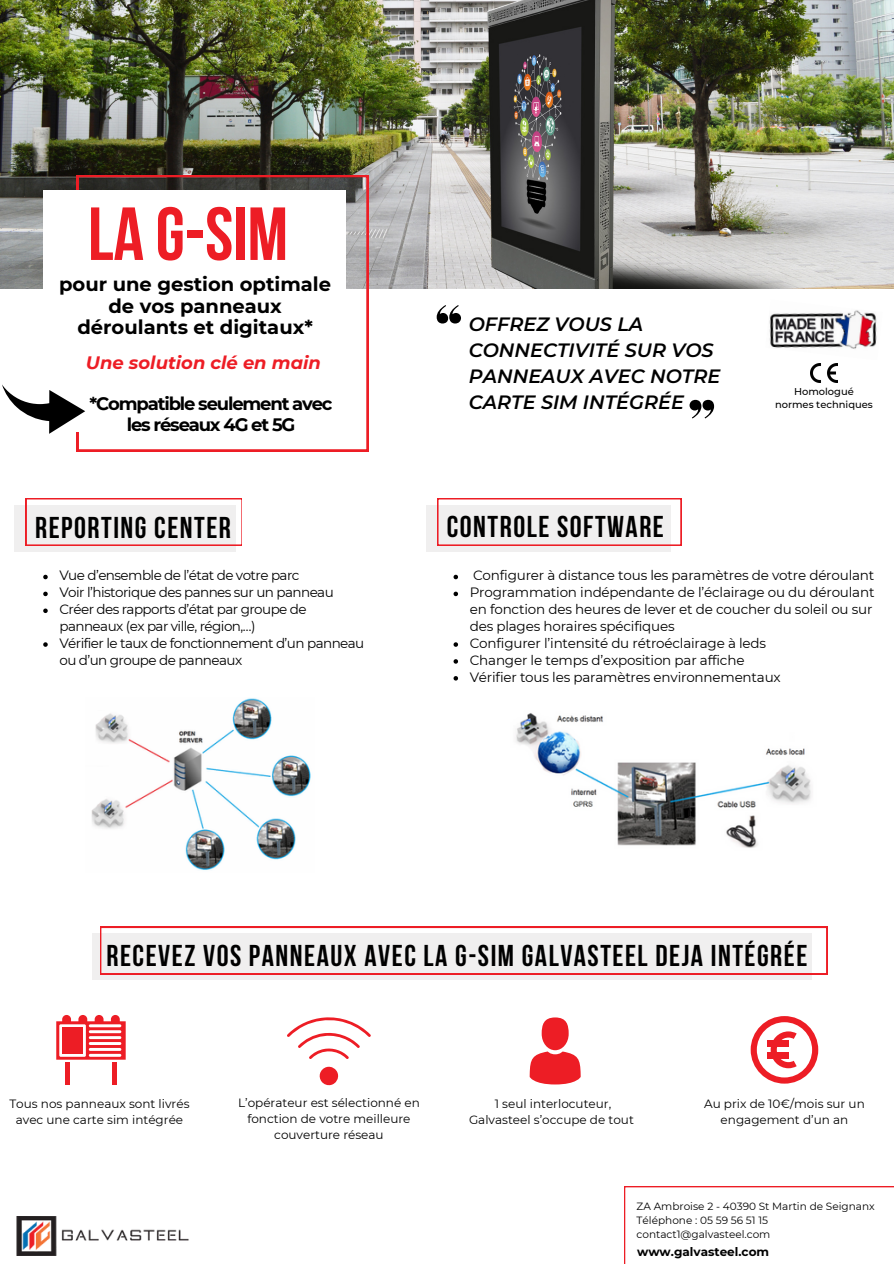
<style>
.page{position:relative;width:894px;height:1264px;background:#fff}
.page>*{position:absolute;margin:0;border:0;box-sizing:border-box;transform-origin:0 0}
.t1{font:700 75px "Bebas Neue";color:#ed1d25}
.t2{font:700 30px "Bebas Neue";letter-spacing:.05em;color:#000}
.t3{font:700 19.5px/21.3px "Montserrat";color:#000;text-align:center}
.t4{font:italic 600 19.2px/25.8px "Montserrat";color:#000}
.t5{font:700 18px/20.2px "Montserrat";letter-spacing:-.065em;color:#000;text-align:center}
.t6{font:italic 700 18px "Montserrat";color:#ed1d25}
.t7{font:13.5px/16.8px "Montserrat";letter-spacing:-.015em;color:#000}
.t8{font:13.5px/16.8px "Montserrat";letter-spacing:-.04em;color:#000}
.t9{font:12px/16px "Montserrat";color:#000;text-align:center}
.t10{font:700 12px "Montserrat";color:#000}
.t11{font:10.5px "Montserrat";color:#000}
.t12{font:500 9.9px/13.2px "Montserrat";color:#000;text-align:center}
</style>
<div class="page">
<img style="left:0;top:0;width:893px;height:288px">
<svg style="left:77px;top:175px;width:291px;height:276px"></svg>
<div style="left:43px;top:190px;width:303px;height:242px;background:#fff"></div>
<div style="left:14px;top:504px;width:222px;height:47px;background:linear-gradient(to right,#f0efef,#f0efef)"></div>
<div style="left:92px;top:933px;width:719px;height:47px;background:linear-gradient(to right,#f0efef,#f0efef)"></div>
<svg style="left:26px;top:498px;width:216px;height:47px"></svg>
<svg style="left:100px;top:927px;width:726px;height:47px"></svg>
<svg style="left:624px;top:1186px;width:269px;height:77px"></svg>
<img style="left:16px;top:1216px;width:173px;height:39px">
<img style="left:810px;top:363px;width:27px;height:19px">
<svg style="left:436px;top:305px;width:25px;height:18px"></svg>
<svg style="left:689px;top:400px;width:25px;height:18px"></svg>
<img style="left:769px;top:310px;width:108px;height:39px">
<div style="left:426px;top:504px;width:244px;height:47px;background:linear-gradient(to right,#f0efef,#f0efef)"></div>
<svg style="left:437px;top:498px;width:244px;height:47px"></svg>
<img style="left:91px;top:698px;width:220px;height:172px">
<img style="left:516px;top:713px;width:295px;height:135px">
<div style="left:65px;top:1062px;width:5px;height:22px;background:#ed1d25"></div>
<svg style="left:56px;top:1015px;width:70px;height:44px"></svg>
<div style="left:112px;top:1062px;width:5px;height:22px;background:#ed1d25"></div>
<svg style="left:750px;top:1016px;width:68px;height:67px"></svg>
<div style="left:767px;top:1052px;width:21px;height:7px;background:#ed1d25"></div>
<div style="left:767px;top:1040px;width:21px;height:6px;background:#ed1d25"></div>
<svg style="left:287px;top:1017px;width:84px;height:42px"></svg>
<svg style="left:319px;top:1066px;width:20px;height:19px"></svg>
<div style="left:541px;top:1017px;width:27px;height:33px;background:#ed1d25;border-radius:50%"></div>
<svg style="left:529px;top:1051px;width:51px;height:33px;background:#ef4248"></svg>
<svg style="left:2px;top:384px;width:83px;height:50px"></svg>
<svg style="left:453px;top:574px;width:5px;height:5px"></svg>
<svg style="left:453px;top:591px;width:5px;height:5px"></svg>
<svg style="left:453px;top:642px;width:5px;height:4px"></svg>
<svg style="left:453px;top:659px;width:5px;height:4px"></svg>
<svg style="left:453px;top:676px;width:5px;height:4px"></svg>
<svg style="left:43px;top:574px;width:5px;height:5px"></svg>
<svg style="left:43px;top:591px;width:5px;height:5px"></svg>
<svg style="left:43px;top:608px;width:5px;height:5px"></svg>
<svg style="left:43px;top:642px;width:5px;height:4px"></svg>
<p class="t1" style="left:88px;top:204px;width:201px">LA G-SIM</p>
<p class="t3" style="left:59px;top:274px;width:273px">pour une gestion optimale de vos panneaux</p>
<p class="t3" style="left:77px;top:316px;width:237px">déroulants et digitaux*</p>
<p class="t6" style="left:86px;top:351px;width:236px">Une solution clé en main</p>
<p class="t5" style="left:90px;top:394px;width:244px">*Compatible seulement avec les réseaux 4G et 5G</p>
<p class="t2" style="left:35px;top:515px;width:197px">REPORTING CENTER</p>
<p class="t8" style="left:59px;top:567px;width:241px">Vue d’ensemble de l’état de votre parc</p>
<p class="t8" style="left:59px;top:584px;width:276px">Voir l’historique des pannes sur un panneau</p>
<p class="t8" style="left:59px;top:601px;width:249px">Créer des rapports d’état par groupe de panneaux (ex par ville, région,…)</p>
<p class="t8" style="left:59px;top:634px;width:306px">Vérifier le taux de fonctionnement d’un panneau ou d’un groupe de panneaux</p>
<p class="t4" style="left:468px;top:312px;width:253px">OFFREZ VOUS LA<br>CONNECTIVITÉ SUR VOS<br>PANNEAUX AVEC NOTRE<br>CARTE SIM INTÉGRÉE</p>
<p class="t2" style="left:446px;top:514px;width:218px">CONTROLE SOFTWARE</p>
<p class="t12" style="left:774px;top:384px;width:99px">Homologué normes techniques</p>
<p class="t7" style="left:473px;top:567px;width:402px">Configurer à distance tous les paramètres de votre déroulant</p>
<p class="t7" style="left:469px;top:584px;width:406px">Programmation indépendante de l’éclairage ou du déroulant en fonction des heures de lever et de coucher du soleil ou sur des plages horaires spécifiques</p>
<p class="t7" style="left:469px;top:634px;width:298px">Configurer l’intensité du rétroéclairage à leds</p>
<p class="t7" style="left:469px;top:651px;width:276px">Changer le temps d’exposition par affiche</p>
<p class="t7" style="left:469px;top:668px;width:312px">Vérifier tous les paramètres environnementaux</p>
<p class="t2" style="left:106px;top:943px;width:702px">RECEVEZ VOS PANNEAUX AVEC LA G-SIM GALVASTEEL DEJA INTÉGRÉE</p>
<p class="t9" style="left:9px;top:1095px;width:182px">Tous nos panneaux sont livrés avec une carte sim intégrée</p>
<p class="t9" style="left:704px;top:1095px;width:162px">Au prix de 10€/mois sur un engagement d’un an</p>
<p class="t9" style="left:238px;top:1094px;width:183px">L’opérateur est sélectionné en fonction de votre meilleure couverture réseau</p>
<p class="t9" style="left:469px;top:1095px;width:166px">1 seul interlocuteur,<br>Galvasteel s’occupe de tout</p>
<p class="t11" style="left:636px;top:1199px;width:240px">ZA Ambroise 2 - 40390 St Martin de Seignanx</p>
<p class="t11" style="left:636px;top:1213px;width:133px">Téléphone : 05 59 56 51 15</p>
<p class="t11" style="left:636px;top:1227px;width:135px">contact1@galvasteel.com</p>
<p class="t10" style="left:637px;top:1244px;width:133px">www.galvasteel.com</p>
</div>
